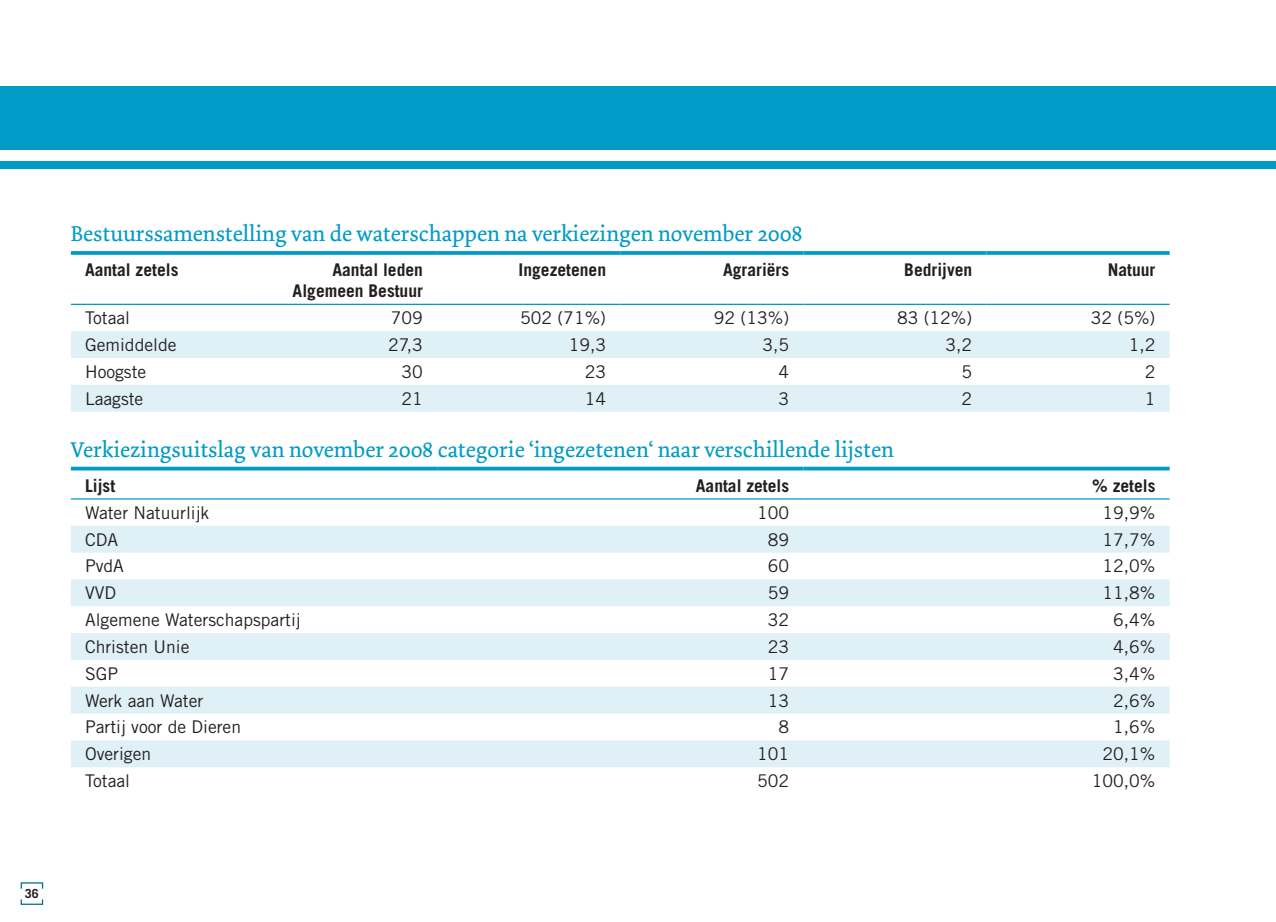
<style>
.page{position:relative;width:1276px;height:922px;background:#fff}
.page>*{position:absolute;margin:0;border:0;box-sizing:border-box;transform-origin:0 0}
.t1{font:22.5px "Dolly";color:#009bc6}
.t2{font:17.5px "Trade Gothic LT Std";color:#231f20}
.t3{font:700 17.5px/21px "Trade Gothic LT Std";color:#231f20;text-align:right}
.t4{font:700 12.5px "Trade Gothic LT Std";color:#231f20}
</style>
<div class="page">
<svg style="left:71px;top:331px;width:1098px;height:80px;fill:#dff0f7"></svg>
<svg style="left:71px;top:251px;width:183px;height:4px"></svg>
<svg style="left:254px;top:251px;width:183px;height:4px"></svg>
<svg style="left:437px;top:251px;width:183px;height:4px"></svg>
<svg style="left:620px;top:251px;width:183px;height:4px"></svg>
<svg style="left:803px;top:251px;width:183px;height:4px"></svg>
<svg style="left:986px;top:251px;width:183px;height:4px"></svg>
<hr style="left:71px;top:303px;width:183px;height:2px;background:#009bc6">
<hr style="left:254px;top:303px;width:183px;height:2px;background:#009bc6">
<hr style="left:437px;top:303px;width:183px;height:2px;background:#009bc6">
<hr style="left:620px;top:303px;width:183px;height:2px;background:#009bc6">
<hr style="left:803px;top:303px;width:183px;height:2px;background:#009bc6">
<hr style="left:986px;top:303px;width:183px;height:2px;background:#009bc6">
<svg style="left:71px;top:526px;width:1098px;height:241px;fill:#dff0f7"></svg>
<svg style="left:71px;top:466px;width:366px;height:4px"></svg>
<svg style="left:437px;top:466px;width:366px;height:4px"></svg>
<svg style="left:803px;top:466px;width:366px;height:4px"></svg>
<hr style="left:71px;top:498px;width:366px;height:1px;background:#009bc6">
<hr style="left:437px;top:498px;width:366px;height:1px;background:#009bc6">
<hr style="left:803px;top:498px;width:366px;height:1px;background:#009bc6">
<div style="left:0;top:86px;width:1276px;height:64px;background:#009bc6"></div>
<div style="left:0;top:161px;width:1276px;height:7px;background:#009bc6"></div>
<p class="t1" style="left:71px;top:220px;width:733px">Bestuurssamenstelling van de waterschappen na verkiezingen november 2008</p>
<p class="t3" style="left:85px;top:259px;width:95px">Aantal zetels</p>
<p class="t3" style="left:293px;top:259px;width:132px">Aantal leden<br>Algemeen Bestuur</p>
<p class="t3" style="left:518px;top:259px;width:89px">Ingezetenen</p>
<p class="t3" style="left:723px;top:259px;width:68px">Agrariërs</p>
<p class="t3" style="left:904px;top:259px;width:70px">Bedrijven</p>
<p class="t3" style="left:1107px;top:259px;width:49px">Natuur</p>
<p class="t2" style="left:85px;top:307px;width:47px">Totaal</p>
<p class="t2" style="left:391px;top:307px;width:34px">709</p>
<p class="t2" style="left:520px;top:307px;width:88px">502 (71%)</p>
<p class="t2" style="left:714px;top:307px;width:77px">92 (13%)</p>
<p class="t2" style="left:897px;top:307px;width:77px">83 (12%)</p>
<p class="t2" style="left:1090px;top:307px;width:66px">32 (5%)</p>
<p class="t2" style="left:85px;top:334px;width:93px">Gemiddelde</p>
<p class="t2" style="left:388px;top:334px;width:36px">27,3</p>
<p class="t2" style="left:568px;top:334px;width:39px">19,3</p>
<p class="t2" style="left:762px;top:334px;width:28px">3,5</p>
<p class="t2" style="left:945px;top:334px;width:28px">3,2</p>
<p class="t2" style="left:1128px;top:334px;width:28px">1,2</p>
<p class="t2" style="left:85px;top:361px;width:63px">Hoogste</p>
<p class="t2" style="left:401px;top:361px;width:23px">30</p>
<p class="t2" style="left:585px;top:361px;width:23px">23</p>
<p class="t2" style="left:778px;top:361px;width:12px">4</p>
<p class="t2" style="left:961px;top:361px;width:12px">5</p>
<p class="t2" style="left:1144px;top:361px;width:12px">2</p>
<p class="t2" style="left:85px;top:387px;width:60px">Laagste</p>
<p class="t2" style="left:401px;top:387px;width:23px">21</p>
<p class="t2" style="left:585px;top:387px;width:23px">14</p>
<p class="t2" style="left:778px;top:387px;width:12px">3</p>
<p class="t2" style="left:961px;top:387px;width:12px">2</p>
<p class="t2" style="left:1144px;top:387px;width:12px">1</p>
<p class="t1" style="left:71px;top:436px;width:824px">Verkiezingsuitslag van november 2008 categorie ‘ingezetenen‘ naar verschillende lijsten</p>
<p class="t3" style="left:85px;top:474px;width:32px">Lijst</p>
<p class="t3" style="left:696px;top:474px;width:95px">Aantal zetels</p>
<p class="t3" style="left:1092px;top:474px;width:65px">% zetels</p>
<p class="t2" style="left:85px;top:502px;width:126px">Water Natuurlijk</p>
<p class="t2" style="left:757px;top:502px;width:34px">100</p>
<p class="t2" style="left:1102px;top:502px;width:54px">19,9%</p>
<p class="t2" style="left:85px;top:528px;width:35px">CDA</p>
<p class="t2" style="left:768px;top:528px;width:23px">89</p>
<p class="t2" style="left:1102px;top:528px;width:54px">17,7%</p>
<p class="t2" style="left:85px;top:555px;width:40px">PvdA</p>
<p class="t2" style="left:768px;top:555px;width:23px">60</p>
<p class="t2" style="left:1102px;top:555px;width:54px">12,0%</p>
<p class="t2" style="left:85px;top:582px;width:33px">VVD</p>
<p class="t2" style="left:768px;top:582px;width:23px">59</p>
<p class="t2" style="left:1102px;top:582px;width:54px">11,8%</p>
<p class="t2" style="left:85px;top:609px;width:217px">Algemene Waterschapspartij</p>
<p class="t2" style="left:768px;top:609px;width:23px">32</p>
<p class="t2" style="left:1113px;top:609px;width:44px">6,4%</p>
<p class="t2" style="left:85px;top:636px;width:106px">Christen Unie</p>
<p class="t2" style="left:768px;top:636px;width:23px">23</p>
<p class="t2" style="left:1113px;top:636px;width:44px">4,6%</p>
<p class="t2" style="left:85px;top:662px;width:35px">SGP</p>
<p class="t2" style="left:768px;top:662px;width:23px">17</p>
<p class="t2" style="left:1113px;top:662px;width:44px">3,4%</p>
<p class="t2" style="left:85px;top:689px;width:120px">Werk aan Water</p>
<p class="t2" style="left:768px;top:689px;width:23px">13</p>
<p class="t2" style="left:1113px;top:689px;width:44px">2,6%</p>
<p class="t2" style="left:85px;top:716px;width:158px">Partij voor de Dieren</p>
<p class="t2" style="left:778px;top:716px;width:12px">8</p>
<p class="t2" style="left:1113px;top:716px;width:44px">1,6%</p>
<p class="t2" style="left:85px;top:743px;width:68px">Overigen</p>
<p class="t2" style="left:757px;top:743px;width:34px">101</p>
<p class="t2" style="left:1102px;top:743px;width:54px">20,1%</p>
<p class="t2" style="left:85px;top:770px;width:47px">Totaal</p>
<p class="t2" style="left:757px;top:770px;width:34px">502</p>
<p class="t2" style="left:1091px;top:770px;width:65px">100,0%</p>
<p class="t4" style="left:25px;top:885px;width:15px">36</p>
</div>
